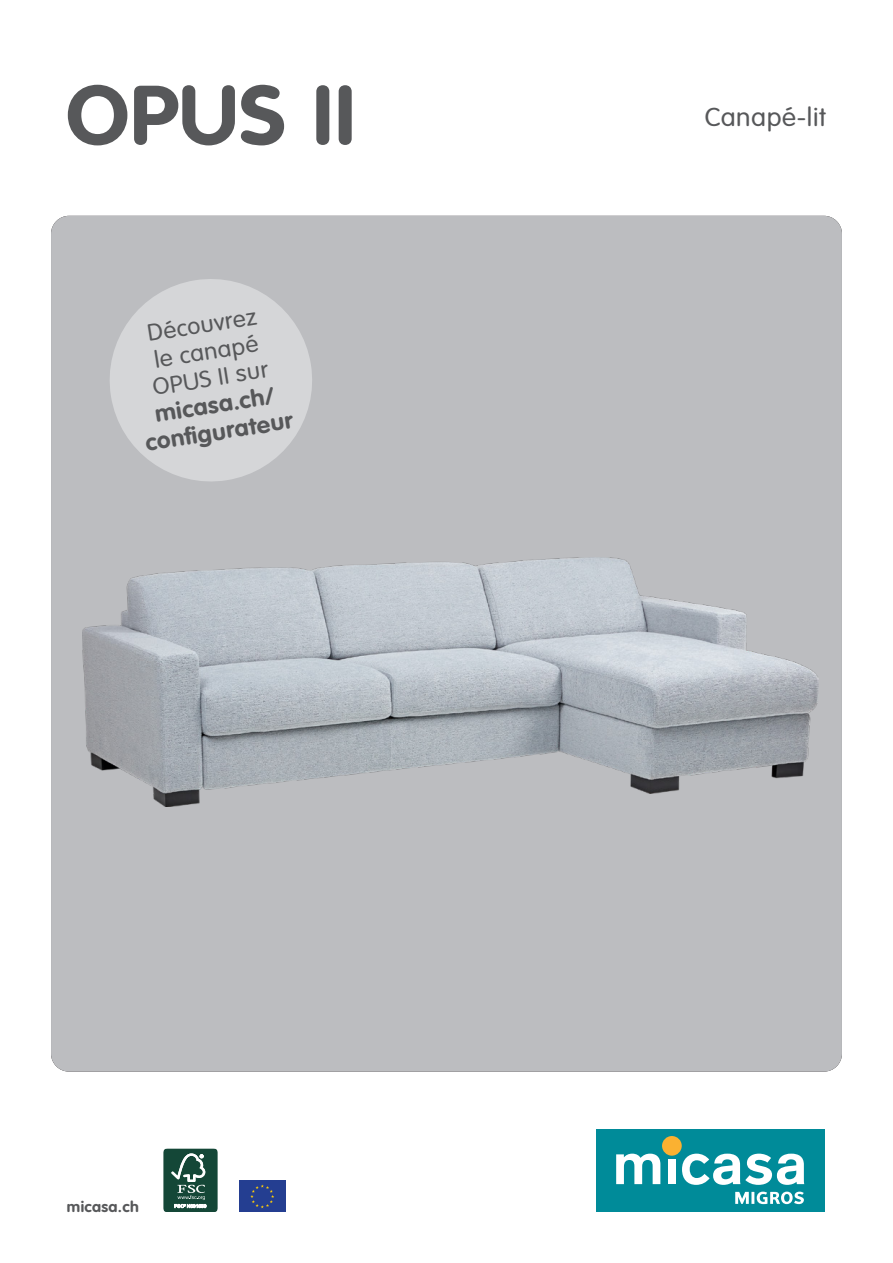
<style>
.page{position:relative;width:893px;height:1263px;background:#fff}
.page>*{position:absolute;margin:0;border:0;box-sizing:border-box;transform-origin:0 0}
.t1{font:700 82.5px "VAG Rounded Std";letter-spacing:.015em;color:#57585a;scale:1.05 1}
.t2{font:300 25.5px "VAG Rounded Std";letter-spacing:.02em;color:#57585a;scale:1.05 1}
.t3{font:300 23.25px/27px "VAG Rounded Std";color:#57585a;scale:1.05 1}
.t4{font:700 23.25px/27px "VAG Rounded Std";color:#57585a;text-align:center;scale:1.05 1}
.t5{font:700 15px "VAG Rounded Std";letter-spacing:.02em;color:#57585a;scale:1.05 1}
</style>
<div class="page">
<div style="left:51px;top:216px;width:791px;height:855px;background:#bcbdc0;border-radius:18px"></div>
<img style="left:83px;top:558px;width:736px;height:248px">
<div style="left:164px;top:1149px;width:53px;height:63px;background:#144737;border-radius:3px"></div>
<div style="left:164px;top:1149px;width:53px;height:63px;border:1px solid #144737;border-radius:3px"></div>
<svg style="left:171px;top:1153px;width:35px;height:55px"></svg>
<div style="left:239px;top:1181px;width:47px;height:31px;background:#243e91"></div>
<svg style="left:250px;top:1184px;width:24px;height:24px"></svg>
<div style="left:596px;top:1129px;width:228px;height:82px;background:#008b99"></div>
<svg style="left:735px;top:1191px;width:69px;height:13px"></svg>
<svg style="left:616px;top:1153px;width:44px;height:31px"></svg>
<div style="left:662px;top:1136px;width:20px;height:20px;background:#fbb131;border-radius:50%"></div>
<div style="left:668px;top:1159px;width:8px;height:25px;background:#fff"></div>
<svg style="left:682px;top:1153px;width:122px;height:32px"></svg>
<svg style="left:110px;top:279px;width:202px;height:203px;fill:#d5d6d8"></svg>
<h1 class="t1" style="left:66px;top:67px;width:277px">OPUS II</h1>
<p class="t3" style="left:143px;top:321px;width:112px;rotate:-9deg">Découvrez le canapé<br>OPUS II sur</p>
<p class="t4" style="left:139px;top:404px;width:143px;rotate:-9deg">micasa.ch/ confi gurateur</p>
<p class="t5" style="left:67px;top:1198px;width:70px">micasa.ch</p>
<p class="t2" style="left:705px;top:103px;width:117px">Canapé-lit</p>
</div>
